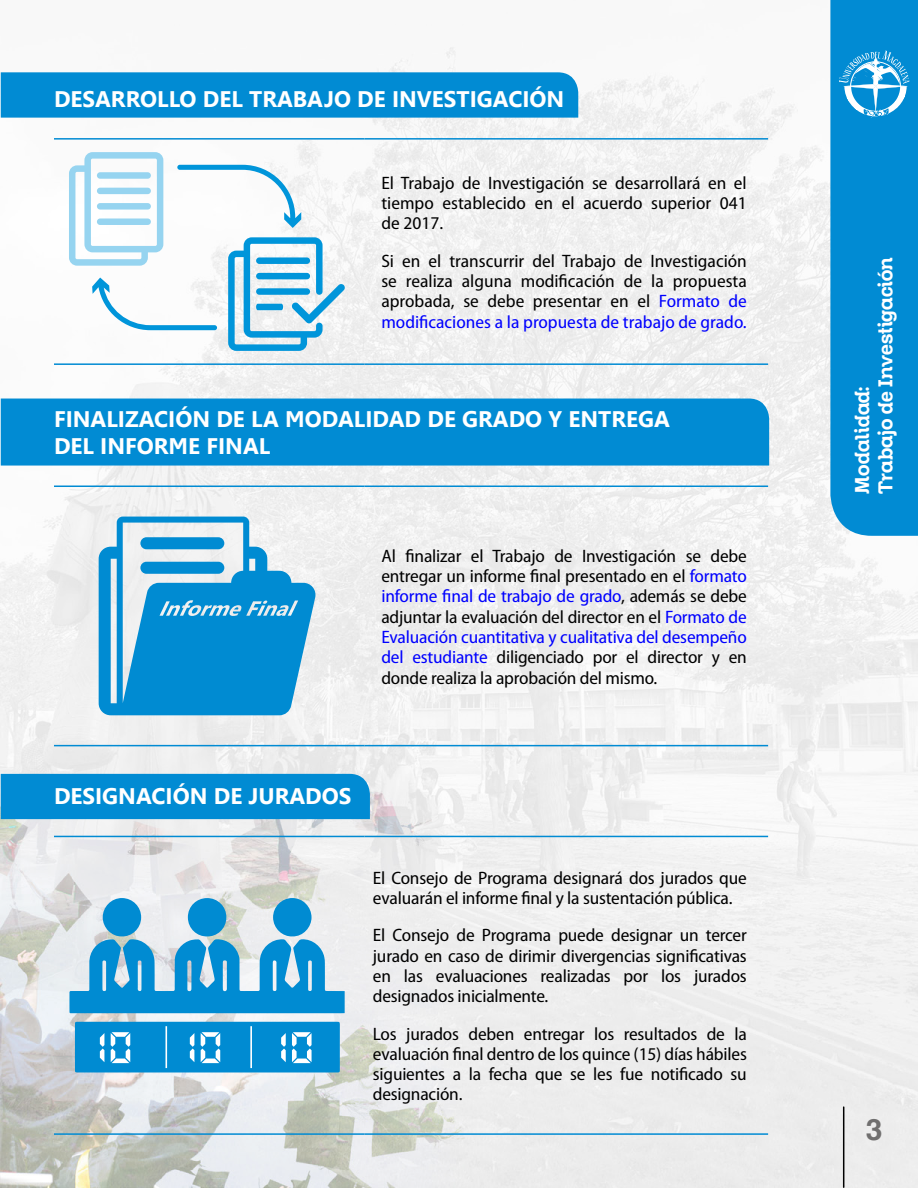
<style>
.page{position:relative;width:918px;height:1188px;background:#fff}
.page>*{position:absolute;margin:0;border:0;box-sizing:border-box;transform-origin:0 0}
.t1{font:30px "Zil Semi Slab";color:#706f6f}
.t2{font:700 22.5px/27px "Leelawadee";color:#fff}
.t3{font:19.5px/23.4px "Zil Semi Slab";color:#fff}
.t4{font:semi-condensed 18px/20.2px "Myriad Pro";letter-spacing:-.01em;color:#000;text-align:justify;scale:1.05 1}
.s1{color:#00f}
</style>
<div class="page">
<img style="left:0;top:47px;width:918px;height:1141px">
<div style="left:830px;top:0;width:88px;height:536px;background:#018bd3"></div>
<svg style="left:839px;top:51px;width:70px;height:67px"></svg>
<hr style="left:843px;top:1107px;width:1px;height:80px;background:#000">
<div style="left:1px;top:72px;width:577px;height:46px;background:#018bd3"></div>
<div style="left:1px;top:774px;width:369px;height:45px;background:#018bd3"></div>
<div style="left:1px;top:399px;width:768px;height:67px;background:#018bd3"></div>
<hr style="left:54px;top:138px;width:310px;height:2px;background:#018bd3">
<hr style="left:364px;top:138px;width:404px;height:2px;background:#018bd3">
<hr style="left:54px;top:363px;width:310px;height:2px;background:#018bd3">
<hr style="left:364px;top:363px;width:404px;height:2px;background:#018bd3">
<svg style="left:69px;top:152px;width:94px;height:114px"></svg>
<svg style="left:228px;top:237px;width:117px;height:114px"></svg>
<svg style="left:92px;top:278px;width:125px;height:52px"></svg>
<svg style="left:177px;top:165px;width:124px;height:63px"></svg>
<hr style="left:54px;top:486px;width:310px;height:1px;background:#018bd3">
<hr style="left:364px;top:486px;width:404px;height:1px;background:#018bd3">
<hr style="left:54px;top:745px;width:310px;height:1px;background:#018bd3">
<hr style="left:364px;top:745px;width:404px;height:1px;background:#018bd3">
<svg style="left:99px;top:517px;width:216px;height:198px"></svg>
<hr style="left:54px;top:836px;width:310px;height:1px;background:#018bd3">
<hr style="left:364px;top:836px;width:404px;height:1px;background:#018bd3">
<hr style="left:54px;top:1133px;width:310px;height:2px;background:#018bd3">
<hr style="left:364px;top:1133px;width:404px;height:2px;background:#018bd3">
<svg style="left:69px;top:898px;width:276px;height:116px;background:#6cb6dc"></svg>
<svg style="left:75px;top:1022px;width:265px;height:50px;background:#1a96d6"></svg>
<p class="t2" style="left:54px;top:85px;width:512px">DESARROLLO DEL TRABAJO DE INVESTIGACIÓN</p>
<p class="t4" style="left:381px;top:173px;width:350px">El Trabajo de Investigación se desarrollará en el tiempo establecido en el acuerdo superior 041 de 2017.</p>
<p class="t4" style="left:381px;top:251px;width:350px">Si en el transcurrir del Trabajo de Investigación se realiza alguna modificación de la propuesta aprobada, se debe presentar en el <span class="s1">Formato de modificaciones a la propuesta de trabajo de grado.</span></p>
<p class="t2" style="left:54px;top:406px;width:617px">FINALIZACIÓN DE LA MODALIDAD DE GRADO Y ENTREGA<br>DEL INFORME FINAL</p>
<p class="t4" style="left:381px;top:546px;width:350px">Al finalizar el Trabajo de Investigación se debe entregar un informe final presentado en el <span class="s1">formato informe final de trabajo de grado</span>, además se debe adjuntar la evaluación del director en el <span class="s1">Formato de Evaluación cuantitativa y cualitativa del desempeño del estudiante</span> diligenciado por el director y en donde realiza la aprobación del mismo.</p>
<p class="t2" style="left:54px;top:783px;width:299px">DESIGNACIÓN DE JURADOS</p>
<p class="t4" style="left:373px;top:868px;width:358px">El Consejo de Programa designará dos jurados que evaluarán el informe final y la sustentación pública.</p>
<p class="t4" style="left:373px;top:925px;width:358px">El Consejo de Programa puede designar un tercer jurado en caso de dirimir divergencias significativas en las evaluaciones realizadas por los jurados designados inicialmente.</p>
<p class="t4" style="left:373px;top:1024px;width:358px">Los jurados deben entregar los resultados de la evaluación final dentro de los quince (15) días hábiles siguientes a la fecha que se les fue notificado su designación.</p>
<p class="t3" style="left:850px;top:494px;width:238px;rotate:-90deg">Modalidad:<br>Trabajo de Investigación</p>
<h1 class="t1" style="left:866px;top:1111px;width:17px">3</h1>
</div>
